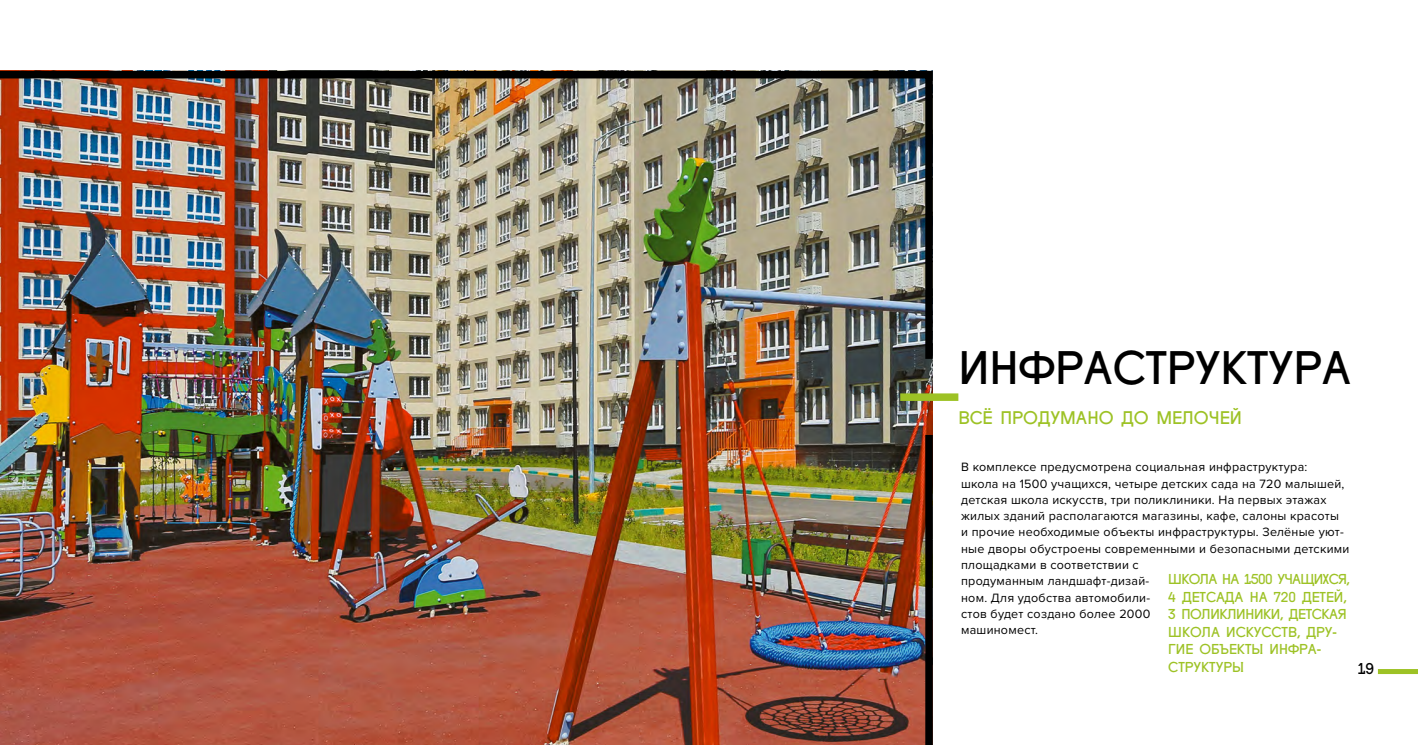
<style>
.page{position:relative;width:1418px;height:745px;background:#fff}
.page>*{position:absolute;margin:0;border:0;box-sizing:border-box;transform-origin:0 0}
.t1{font:45px "Fugue Head";color:#000}
.t2{font:17.5px "Fugue Head";color:#9dc225}
.t3{font:15px "Fugue Head";color:#000}
.t4{font:13.75px/17.5px "Fugue Head";color:#9dc225}
.t5{font:12.5px/16.2px "Proxima Nova";letter-spacing:.02em;color:#000}
</style>
<div class="page">
<div style="left:1377px;top:668px;width:40px;height:5px;background:#9dc225"></div>
<img style="left:0;top:70px;width:936px;height:674px">
<div style="left:900px;top:393px;width:58px;height:7px;background:#9dc225"></div>
<h1 class="t1" style="left:958px;top:332px;width:394px">ИНФРАСТРУКТУРА</h1>
<h2 class="t2" style="left:958px;top:403px;width:285px">ВСЁ ПРОДУМАНО ДО МЕЛОЧЕЙ</h2>
<p class="t5" style="left:961px;top:459px;width:390px">В комплексе предусмотрена социальная инфраструктура:<br>школа на 1500 учащихся, четыре детских сада на 720 малышей, детская школа искусств, три поликлиники. На первых этажах жилых зданий располагаются магазины, кафе, салоны красоты<br>и прочие необходимые объекты инфраструктуры. Зелёные уют&shy;ные дворы обустроены современными и безопасными детскими площадками в соответствии с<br>продуманным ландшафт-дизай-<br>ном. Для удобства автомобили-<br>стов будет создано более 2000<br>машиномест.</p>
<p class="t4" style="left:1168px;top:568px;width:183px">ШКОЛА НА 1500 УЧАЩИХСЯ,<br>4 ДЕТСАДА НА 720 ДЕТЕЙ,<br>3 ПОЛИКЛИНИКИ, ДЕТСКАЯ<br>ШКОЛА ИСКУССТВ, ДРУ-<br>ГИЕ ОБЪЕКТЫ ИНФРА-<br>СТРУКТУРЫ</p>
<p class="t3" style="left:1357px;top:656px;width:18px">19</p>
</div>
